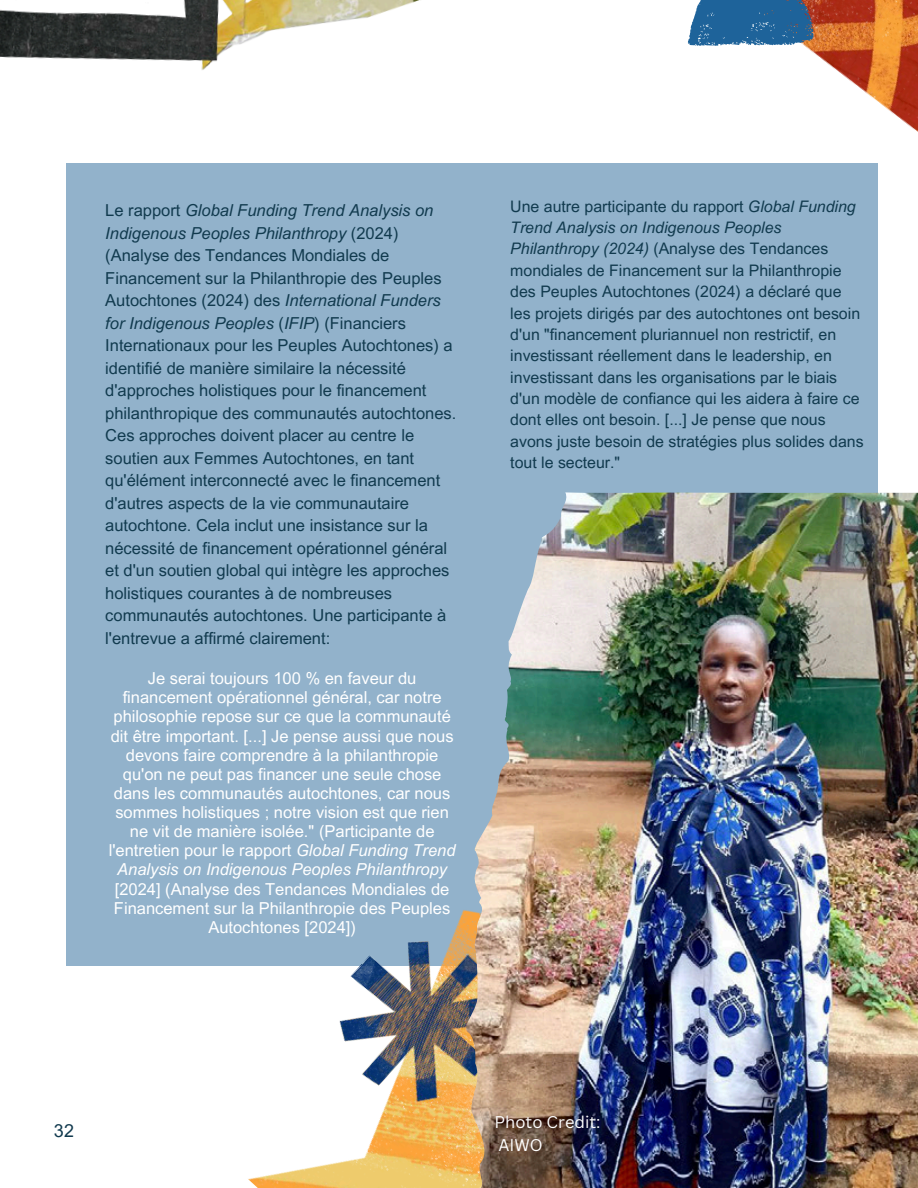
<style>
.page{position:relative;width:918px;height:1188px;background:#fff}
.page>*{position:absolute;margin:0;border:0;box-sizing:border-box;transform-origin:0 0}
.t1{font:18px "Arial MT Pro";color:#113a4e}
.t2{font:16.5px/22.5px "Arial MT Pro";color:#113a4e}
.t3{font:16.5px/19px "Arial MT Pro";color:#fff;text-align:center}
.t4{font:16.5px/22.5px "Canva Sans";color:#fff}
.t5{font:15.9px/21.3px "Arial MT Pro";color:#113a4e}
.s1{font-style:italic}
</style>
<div class="page">
<img style="left:815px;top:0;width:103px;height:132px">
<img style="left:0;top:0;width:421px;height:70px">
<svg style="left:688px;top:0;width:130px;height:54px"></svg>
<div style="left:66px;top:163px;width:812px;height:803px;background:#92b2cb"></div>
<img style="left:248px;top:910px;width:219px;height:278px">
<img style="left:467px;top:492px;width:451px;height:696px">
<h1 class="t2" style="left:105px;top:201px;width:353px">Le rapport <span class="s1">Global Funding Trend Analysis on Indigenous Peoples Philanthropy</span> (2024) (Analyse des Tendances Mondiales de Financement sur la Philanthropie des Peuples Autochtones (2024) des <span class="s1">International Funders for Indigenous Peoples</span> (<span class="s1">IFIP</span>) (Financiers Internationaux pour les Peuples Autochtones) a identifié de manière similaire la nécessité d'approches holistiques pour le financement philanthropique des communautés autochtones.<br>Ces approches doivent placer au centre le soutien aux Femmes Autochtones, en tant qu'élément interconnecté avec le financement d'autres aspects de la vie communautaire autochtone. Cela inclut une insistance sur la nécessité de financement opérationnel général et d'un soutien global qui intègre les approches holistiques courantes à de nombreuses communautés autochtones. Une participante à l'entrevue a affirmé clairement:</h1>
<h1 class="t3" style="left:109px;top:671px;width:348px">Je serai toujours 100 % en faveur du financement opérationnel général, car notre philosophie repose sur ce que la communauté dit être important. [...] Je pense aussi que nous devons faire comprendre à la philanthropie qu'on ne peut pas financer une seule chose dans les communautés autochtones, car nous sommes holistiques ; notre vision est que rien ne vit de manière isolée." (Participante de l'entretien pour le rapport <span class="s1">Global Funding Trend Analysis on Indigenous Peoples Philanthropy </span>[2024] (Analyse des Tendances Mondiales de Financement sur la Philanthropie des Peuples Autochtones [2024])</h1>
<p class="t5" style="left:510px;top:198px;width:355px">Une autre participante du rapport <span class="s1">Global Funding Trend Analysis on Indigenous Peoples Philanthropy (2024)</span> (Analyse des Tendances mondiales de Financement sur la Philanthropie des Peuples Autochtones (2024) a déclaré que les projets dirigés par des autochtones ont besoin d'un "financement pluriannuel non restrictif, en investissant réellement dans le leadership, en investissant dans les organisations par le biais d'un modèle de confiance qui les aidera à faire ce dont elles ont besoin. [...] Je pense que nous avons juste besoin de stratégies plus solides dans tout le secteur."</p>
<h1 class="t1" style="left:54px;top:1124px;width:22px">32</h1>
<p class="t4" style="left:494px;top:1111px;width:108px">Photo Credit:<br>AIWO</p>
</div>
